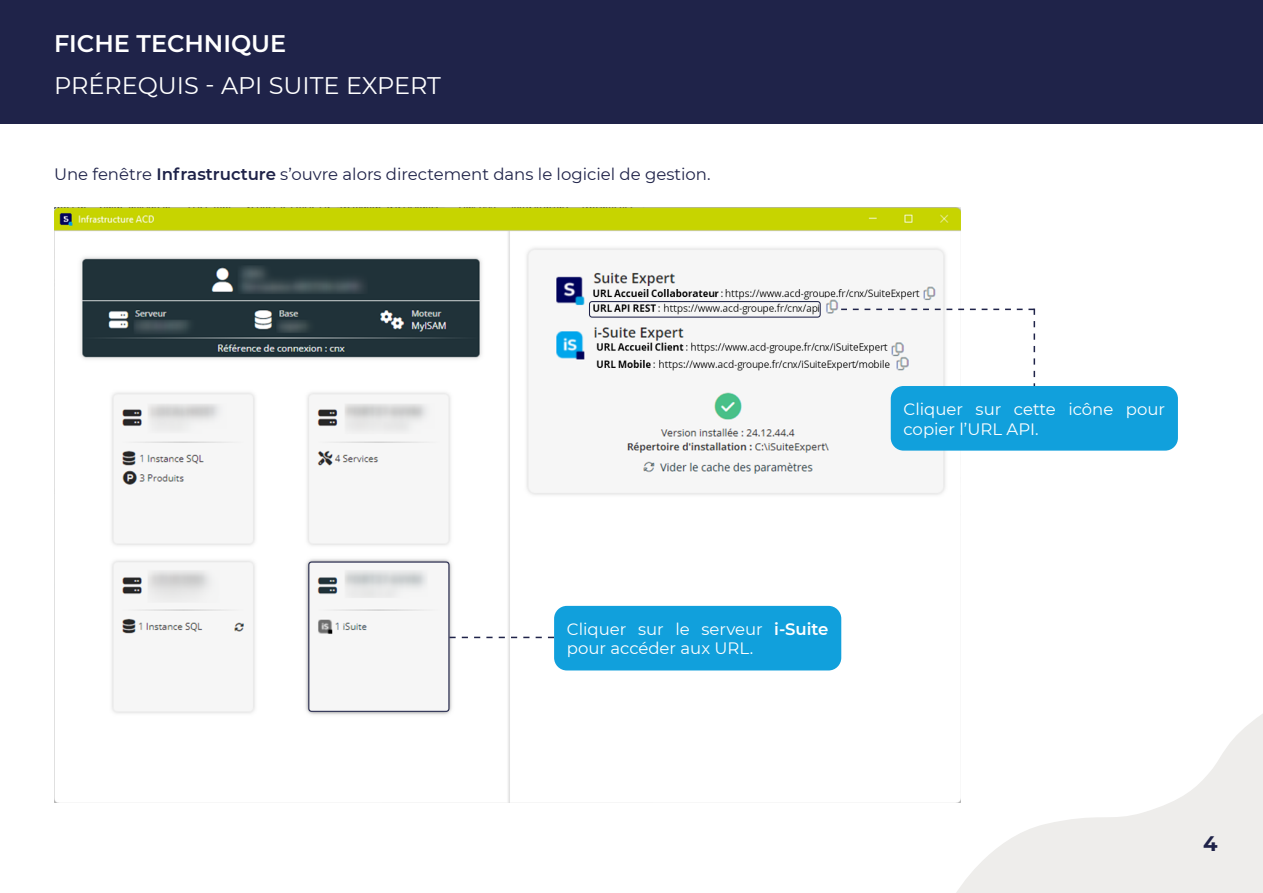
<style>
.page{position:relative;width:1263px;height:893px;background:#fff}
.page>*{position:absolute;margin:0;border:0;box-sizing:border-box;transform-origin:0 0}
.t1{font:24px "Montserrat";color:#fff}
.t2{font:600 24px "Montserrat";color:#fff}
.t3{font:700 21px "Montserrat";color:#1f2349}
.t4{font:16.5px/19.8px "Montserrat";color:#fff}
.t5{font:16.5px "Montserrat";color:#1f2349}
.s1{font-weight:600}
</style>
<div class="page">
<div style="left:0;top:0;width:1263px;height:123px;background:#1f2349"></div>
<svg style="left:956px;top:714px;width:307px;height:179px"></svg>
<img style="left:54px;top:208px;width:906px;height:594px">
<div style="left:308px;top:561px;width:141px;height:151px;border:1px solid #1f2349;border-radius:3px"></div>
<div style="left:589px;top:301px;width:232px;height:17px;border:1px solid #1f2349;border-radius:3px"></div>
<svg style="left:449px;top:637px;width:105px;height:1px"></svg>
<svg style="left:841px;top:309px;width:194px;height:80px"></svg>
<div style="left:554px;top:606px;width:287px;height:64px;background:#11a0dc;border-radius:13px"></div>
<div style="left:891px;top:386px;width:287px;height:65px;background:#11a0dc;border-radius:13px"></div>
<h1 class="t2" style="left:54px;top:26px;width:234px">FICHE TECHNIQUE</h1>
<h1 class="t1" style="left:54px;top:69px;width:388px">PRÉREQUIS - API SUITE EXPERT</h1>
<p class="t5" style="left:54px;top:162px;width:658px">Une fenêtre <span class="s1">Infrastructure</span> s’ouvre alors directement dans le logiciel de gestion.</p>
<p class="t4" style="left:567px;top:618px;width:263px">Cliquer sur le serveur <span class="s1">i-Suite </span>pour accéder aux URL.</p>
<p class="t4" style="left:903px;top:398px;width:263px">Cliquer sur cette icône pour copier l’URL API.</p>
<p class="t3" style="left:1203px;top:829px;width:16px">4</p>
</div>
